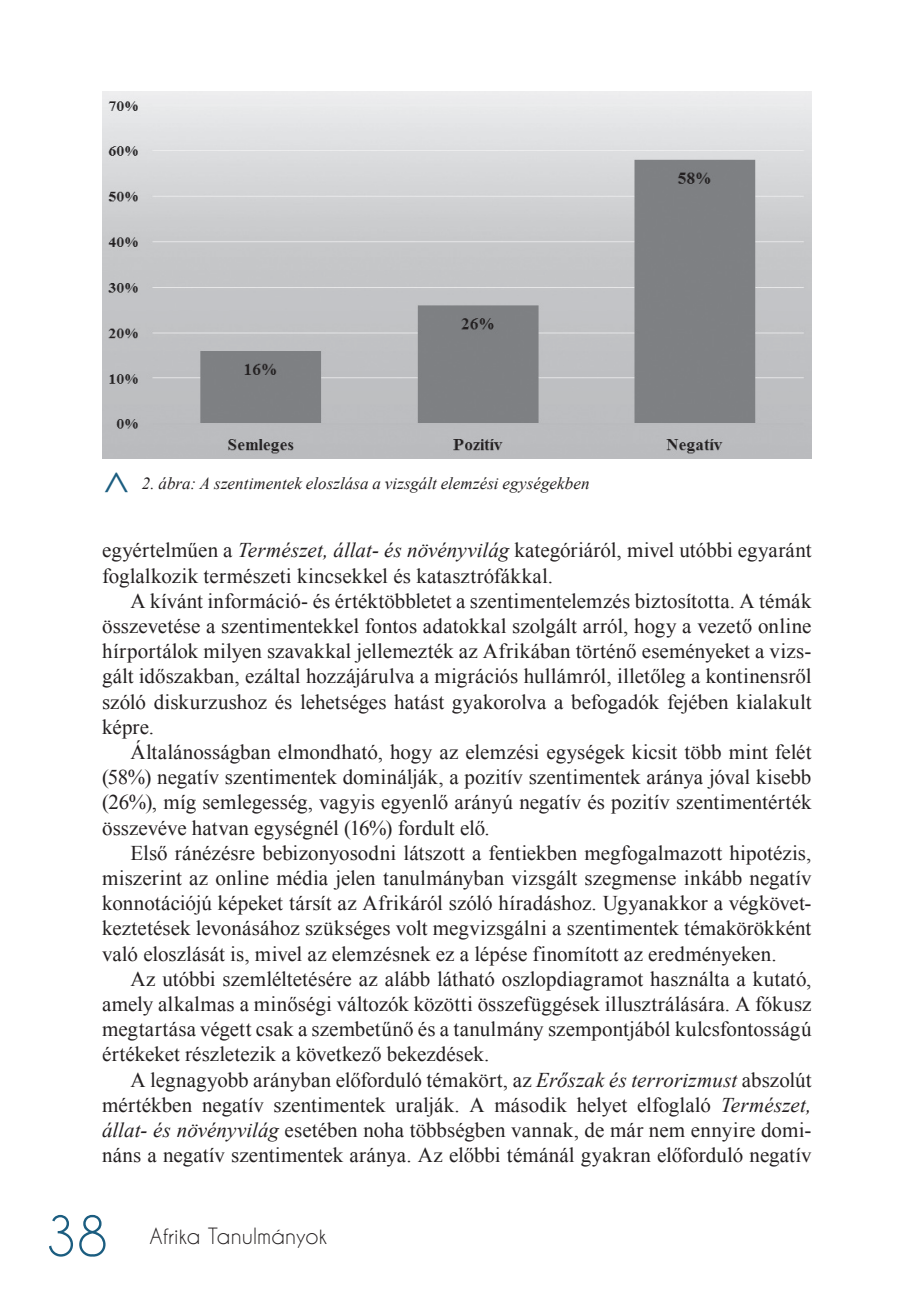
<style>
.page{position:relative;width:908px;height:1304px;background:#fff}
.page>*{position:absolute;margin:0;border:0;box-sizing:border-box;transform-origin:0 0}
.t1{font:52px "Caviar Dreams";color:#1b5d80}
.alcim_1{font:44px "Chantelli Antiqua";color:#1b5d80}
._4_kenyer{font:21px/25.2px "Times New Roman";color:#231f20;text-align:justify}
.t2{font:21px "Caviar Dreams";color:#231f20}
._4_kepalairas{font:italic 17px "Times New Roman";color:#231f20}
.s1{font-style:italic}
</style>
<div class="page">
<img style="left:103px;top:91px;width:708px;height:367px">
<p class="alcim_1" style="left:147px;top:471px;width:25px;rotate:90deg">&lt;</p>
<p class="_4_kepalairas" style="left:142px;top:472px;width:449px">2. ábra: A szentimentek eloszlása a vizsgált elemzési egységekben</p>
<p class="_4_kenyer" style="left:102px;top:537px;width:710px">egyértelműen a <span class="s1">Természet, állat- és növényvilág</span> kategóriáról, mivel utóbbi egyaránt foglalkozik természeti kincsekkel és katasztrófákkal.</p>
<p class="_4_kenyer" style="left:102px;top:588px;width:710px;text-indent:28px">A kívánt információ- és értéktöbbletet a szentimentelemzés biztosította. A témák összevetése a szentimentekkel fontos adatokkal szolgált arról, hogy a vezető online hírportálok milyen szavakkal jellemezték az Afrikában történő eseményeket a vizs&shy;gált időszakban, ezáltal hozzájárulva a migrációs hullámról, illetőleg a kontinensről szóló diskurzushoz és lehetséges hatást gyakorolva a befogadók fejében kialakult képre.</p>
<p class="_4_kenyer" style="left:102px;top:739px;width:710px;text-indent:28px">Általánosságban elmondható, hogy az elemzési egységek kicsit több mint felét (58%) negatív szentimentek dominálják, a pozitív szentimentek aránya jóval kisebb (26%), míg semlegesség, vagyis egyenlő arányú negatív és pozitív szentimentérték összevéve hatvan egységnél (16%) fordult elő.</p>
<p class="_4_kenyer" style="left:102px;top:840px;width:710px;text-indent:28px">Első ránézésre bebizonyosodni látszott a fentiekben megfogalmazott hipotézis, miszerint az online média jelen tanulmányban vizsgált szegmense inkább negatív konnotációjú képeket társít az Afrikáról szóló híradáshoz. Ugyanakkor a végkövet&shy;keztetések levonásához szükséges volt megvizsgálni a szentimentek témakörökként való eloszlását is, mivel az elemzésnek ez a lépése finomított az eredményeken.</p>
<p class="_4_kenyer" style="left:102px;top:966px;width:710px;text-indent:28px">Az utóbbi szemléltetésére az alább látható oszlopdiagramot használta a kutató, amely alkalmas a minőségi változók közötti összefüggések illusztrálására. A fókusz megtartása végett csak a szembetűnő és a tanulmány szempontjából kulcsfontosságú értékeket részletezik a következő bekezdések.</p>
<p class="_4_kenyer" style="left:102px;top:1067px;width:710px;text-indent:28px">A legnagyobb arányban előforduló témakört, az <span class="s1">Erőszak és terrorizmust</span> abszolút mértékben negatív szentimentek uralják. A második helyet elfoglaló <span class="s1">Természet, állat- és növényvilág</span> esetében noha többségben vannak, de már nem ennyire domi&shy;náns a negatív szentimentek aránya. Az előbbi témánál gyakran előforduló negatív</p>
<h1 class="t1" style="left:45px;top:1205px;width:65px">38</h1>
<p class="t2" style="left:149px;top:1224px;width:179px">Afrika Tanulmányok</p>
</div>
